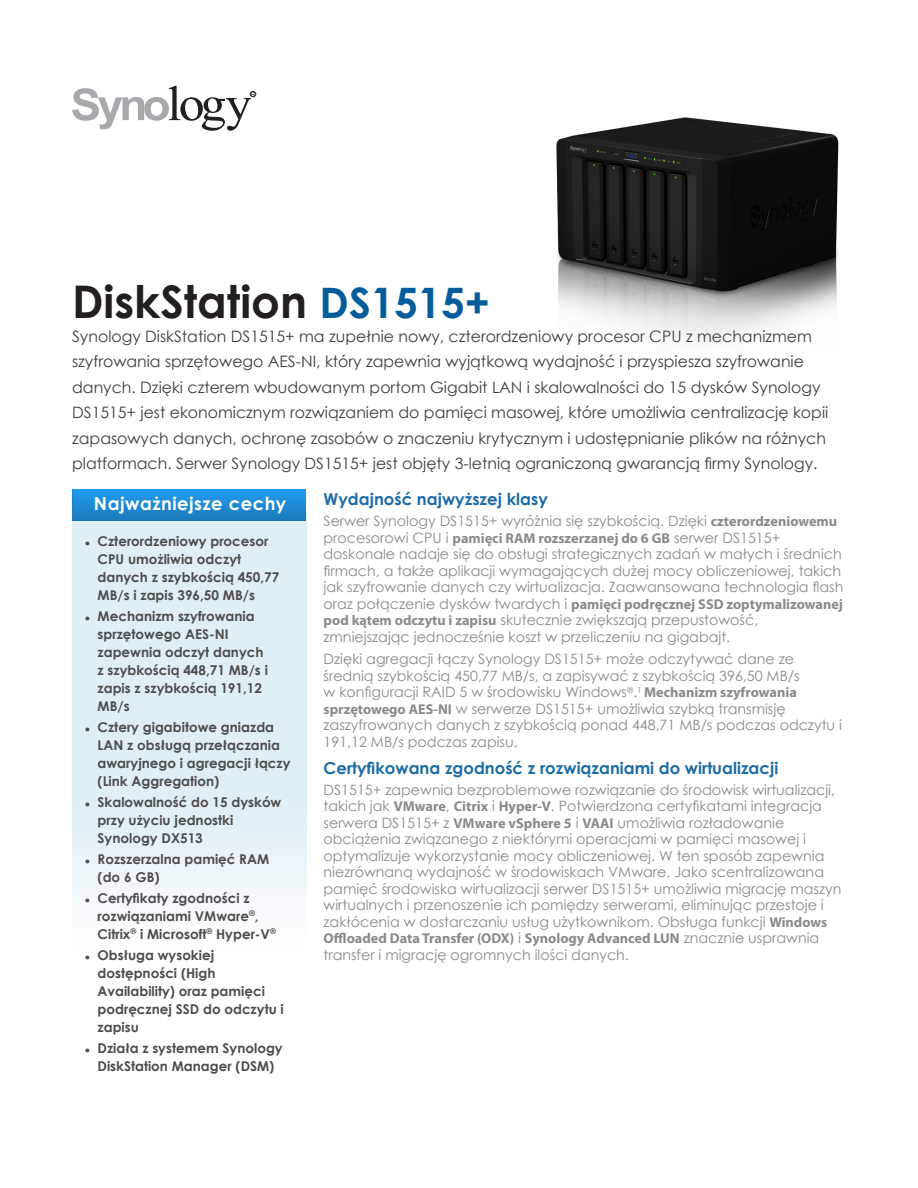
<style>
.page{position:relative;width:918px;height:1188px;background:#fff}
.page>*{position:absolute;margin:0;border:0;box-sizing:border-box;transform-origin:0 0}
.ChapterTitle{font:700 45px "Century Gothic";color:#231f20}
.ChapterTitleHighligh{font:700 18px "Century Gothic";letter-spacing:.025em;color:#fff}
.BodyHeading{font:700 16.5px "Century Gothic";color:#1d6ca5}
.ChapterTitleDesc{font:15.75px/25.5px "Century Gothic";color:#3e3e3f}
.BodyContent{font:14.25px/16.5px "Century Gothic";color:#8a8a8d}
.ChapterTitleBullet{font:700 13.5px/18px "Century Gothic";color:#4e4d4e}
.s1{font-size:42px;color:#045c9b}
.s2{font-family:"Arial";font-size:9px}
.s3{font-family:"Myriad Pro";font-weight:700}
</style>
<div class="page">
<img style="left:556px;top:117px;width:283px;height:224px">
<svg style="left:72px;top:86px;width:184px;height:45px"></svg>
<img style="left:72px;top:520px;width:234px;height:380px">
<svg style="left:72px;top:489px;width:234px;height:31px;background:#1e8ad5"></svg>
<p class="ChapterTitle" style="left:72px;top:268px;width:419px">DiskStation <span class="s1">DS1515+</span></p>
<p class="ChapterTitleDesc" style="left:72px;top:323px;width:758px">Synology DiskStation DS1515+ ma zupełnie nowy, czterordzeniowy procesor CPU z mechanizmem szyfrowania sprzętowego AES-NI, który zapewnia wyjątkową wydajność i przyspiesza szyfrowanie danych. Dzięki czterem wbudowanym portom Gigabit LAN i skalowalności do 15 dysków Synology DS1515+ jest ekonomicznym rozwiązaniem do pamięci masowej, które umożliwia centralizację kopii zapasowych danych, ochronę zasobów o znaczeniu krytycznym i udostępnianie plików na różnych platformach. Serwer Synology DS1515+ jest objęty 3-letnią ograniczoną gwarancją firmy Synology.</p>
<p class="ChapterTitleHighligh" style="left:94px;top:490px;width:194px">Najważniejsze cechy</p>
<p class="ChapterTitleBullet" style="left:98px;top:531px;width:183px;text-indent:-13px"><span class="s2">●</span> Czterordzeniowy procesor<br>CPU umożliwia odczyt danych z szybkością 450,77<br>MB/s i zapis 396,50 MB/s</p>
<p class="ChapterTitleBullet" style="left:98px;top:606px;width:172px;text-indent:-13px"><span class="s2">●</span> Mechanizm szyfrowania sprzętowego AES-NI zapewnia odczyt danych z szybkością 448,71 MB/s i zapis z szybkością 191,12<br>MB/s</p>
<p class="ChapterTitleBullet" style="left:98px;top:717px;width:195px;text-indent:-13px"><span class="s2">●</span> Cztery gigabitowe gniazda<br>LAN z obsługą przełączania awaryjnego i agregacji łączy (Link Aggregation)</p>
<p class="ChapterTitleBullet" style="left:98px;top:792px;width:185px;text-indent:-13px"><span class="s2">●</span> Skalowalność do 15 dysków przy użyciu jednostki<br>Synology DX513</p>
<p class="ChapterTitleBullet" style="left:98px;top:849px;width:173px;text-indent:-13px"><span class="s2">●</span> Rozszerzalna pamięć RAM (do 6 GB)</p>
<p class="ChapterTitleBullet" style="left:98px;top:888px;width:180px;text-indent:-13px"><span class="s2">●</span> Certyfikaty zgodności z rozwiązaniami VMware<sup>®</sup>,<br>Citrix<sup>®</sup> i Microsoft<sup>®</sup> Hyper-V<sup>®</sup></p>
<p class="ChapterTitleBullet" style="left:98px;top:945px;width:188px;text-indent:-13px"><span class="s2">●</span> Obsługa wysokiej dostępności (High<br>Availability) oraz pamięci podręcznej SSD do odczytu i zapisu</p>
<p class="ChapterTitleBullet" style="left:85px;top:1038px;width:199px;text-align:center"><span class="s2">●</span> Działa z systemem Synology<br>DiskStation Manager (DSM)</p>
<p class="BodyHeading" style="left:324px;top:487px;width:226px">Wydajność najwyższej klasy</p>
<p class="BodyContent" style="left:324px;top:513px;width:521px">Serwer Synology DS1515+ wyróżnia się szybkością. Dzięki <span class="s3">czterordzeniowemu </span>procesorowi CPU i <span class="s3">pamięci RAM rozszerzanej do 6 GB</span> serwer DS1515+ doskonale nadaje się do obsługi strategicznych zadań w małych i średnich firmach, a także aplikacji wymagających dużej mocy obliczeniowej, takich jak szyfrowanie danych czy wirtualizacja. Zaawansowana technologia flash oraz połączenie dysków twardych i <span class="s3">pamięci podręcznej SSD zoptymalizowanej pod kątem odczytu i zapisu</span> skutecznie zwiększają przepustowość, zmniejszając jednocześnie koszt w przeliczeniu na gigabajt.</p>
<p class="BodyContent" style="left:324px;top:651px;width:520px">Dzięki agregacji łączy Synology DS1515+ może odczytywać dane ze średnią szybkością 450,77 MB/s, a zapisywać z szybkością 396,50 MB/s<br>w konfiguracji RAID 5 w środowisku Windows<sup>®</sup>.<sup>1</sup> <span class="s3">Mechanizm szyfrowania sprzętowego AES-NI</span> w serwerze DS1515+ umożliwia szybką transmisję zaszyfrowanych danych z szybkością ponad 448,71 MB/s podczas odczytu i 191,12 MB/s podczas zapisu.</p>
<p class="BodyHeading" style="left:324px;top:755px;width:456px">Certyfikowana zgodność z rozwiązaniami do wirtualizacji</p>
<p class="BodyContent" style="left:324px;top:781px;width:519px">DS1515+ zapewnia bezproblemowe rozwiązanie do środowisk wirtualizacji, takich jak <span class="s3">VMware</span>, <span class="s3">Citrix</span> i <span class="s3">Hyper-V</span>. Potwierdzona certyfikatami integracja serwera DS1515+ z <span class="s3">VMware vSphere 5</span> i <span class="s3">VAAI</span> umożliwia rozładowanie obciążenia związanego z niektórymi operacjami w pamięci masowej i optymalizuje wykorzystanie mocy obliczeniowej. W ten sposób zapewnia niezrównaną wydajność w środowiskach VMware. Jako scentralizowana pamięć środowiska wirtualizacji serwer DS1515+ umożliwia migrację maszyn wirtualnych i przenoszenie ich pomiędzy serwerami, eliminując przestoje i zakłócenia w dostarczaniu usług użytkownikom. Obsługa funkcji <span class="s3">Windows Offloaded Data Transfer (ODX)</span> i <span class="s3">Synology Advanced LUN</span> znacznie usprawnia transfer i migrację ogromnych ilości danych.</p>
</div>
